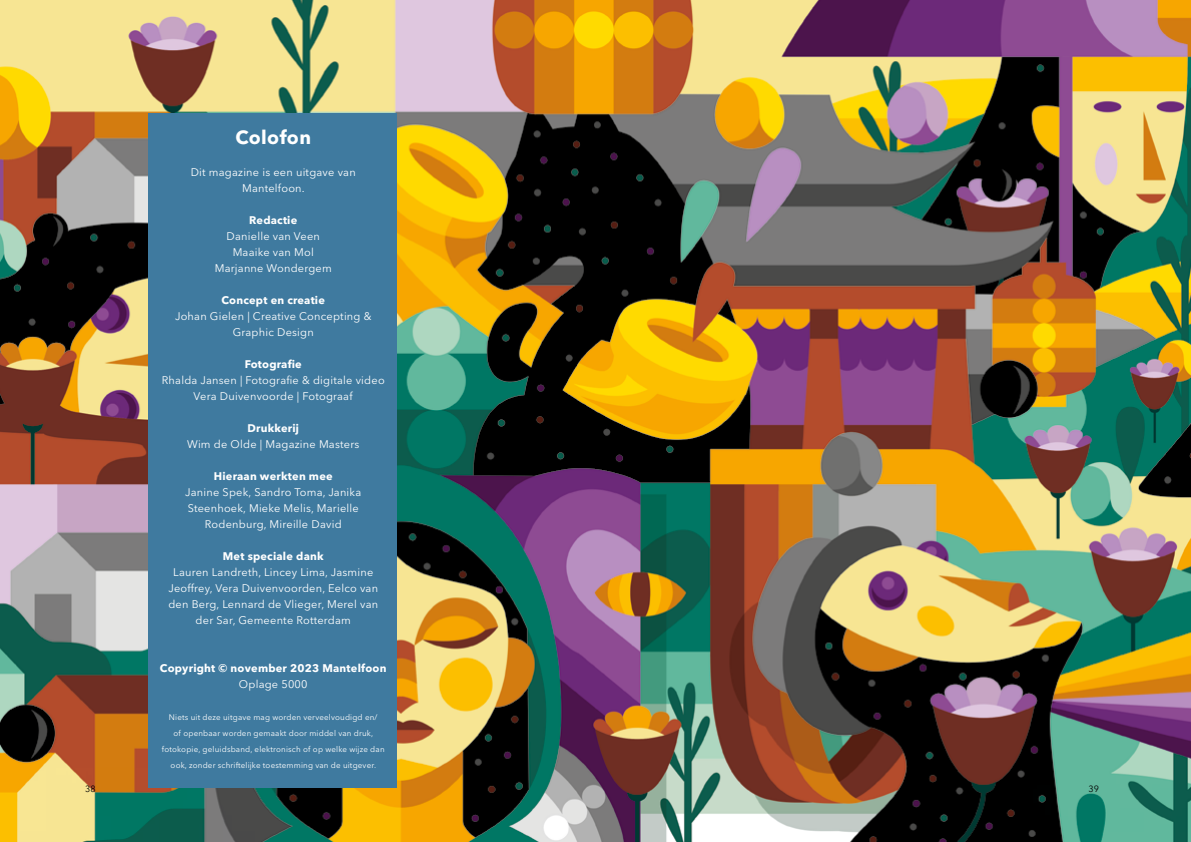
<style>
.page{position:relative;width:1191px;height:842px;background:#fff}
.page>*{position:absolute;margin:0;border:0;box-sizing:border-box;transform-origin:0 0}
.t1{font:700 19px "Avenir Next LT Pro";letter-spacing:.02em;color:#fff}
.t2{font:11px/16px "Avenir Next LT Pro";letter-spacing:.02em;color:#fff;text-align:center}
.t3{font:700 11px "Avenir Next LT Pro";letter-spacing:.02em;color:#fff}
.t4{font:9px "Avenir Next LT Pro";color:#000}
.t5{font:8px/16px "Avenir Next LT Pro";letter-spacing:.02em;color:#fff;text-align:center}
</style>
<div class="page">
<img style="left:0;top:0;width:1191px;height:842px">
<div style="left:148px;top:113px;width:248px;height:674px;background:#3f7a9f"></div>
<h1 class="t1" style="left:235px;top:126px;width:77px">Colofon</h1>
<p class="t2" style="left:191px;top:164px;width:166px">Dit magazine is een uitgave van<br>Mantelfoon.</p>
<p class="t3" style="left:249px;top:214px;width:50px">Redactie</p>
<p class="t2" style="left:215px;top:228px;width:119px">Danielle van Veen<br>Maaike van Mol<br>Marjanne Wondergem</p>
<p class="t3" style="left:221px;top:294px;width:105px">Concept en creatie</p>
<p class="t2" style="left:175px;top:308px;width:198px">Johan Gielen | Creative Concepting &amp;<br>Graphic Design</p>
<p class="t3" style="left:245px;top:358px;width:59px">Fotografie</p>
<p class="t2" style="left:162px;top:372px;width:224px">Rhalda Jansen | Fotografie &amp; digitale video<br>Vera Duivenvoorde | Fotograaf</p>
<p class="t3" style="left:247px;top:422px;width:53px">Drukkerij</p>
<p class="t2" style="left:187px;top:436px;width:174px">Wim de Olde | Magazine Masters</p>
<p class="t3" style="left:214px;top:470px;width:120px">Hieraan werkten mee</p>
<p class="t2" style="left:185px;top:484px;width:177px">Janine Spek, Sandro Toma, Janika<br>Steenhoek, Mieke Melis, Marielle<br>Rodenburg, Mireille David</p>
<p class="t3" style="left:223px;top:550px;width:102px">Met speciale dank</p>
<p class="t2" style="left:168px;top:564px;width:211px">Lauren Landreth, Lincey Lima, Jasmine Jeoffrey, Vera Duivenvoorden, Eelco van den Berg, Lennard de Vlieger, Merel van der Sar, Gemeente Rotterdam</p>
<p class="t3" style="left:160px;top:662px;width:228px">Copyright © november 2023 Mantelfoon</p>
<p class="t2" style="left:239px;top:676px;width:70px">Oplage 5000</p>
<p class="t5" style="left:162px;top:709px;width:224px">Niets uit deze uitgave mag worden verveelvoudigd en/<br>of openbaar worden gemaakt door middel van druk, fotokopie, geluidsband, elektronisch of op welke wijze dan ook, zonder schriftelijke toestemming van de uitgever.</p>
<p class="t4" style="left:85px;top:783px;width:12px">38</p>
<p class="t4" style="left:1088px;top:783px;width:12px">39</p>
</div>
